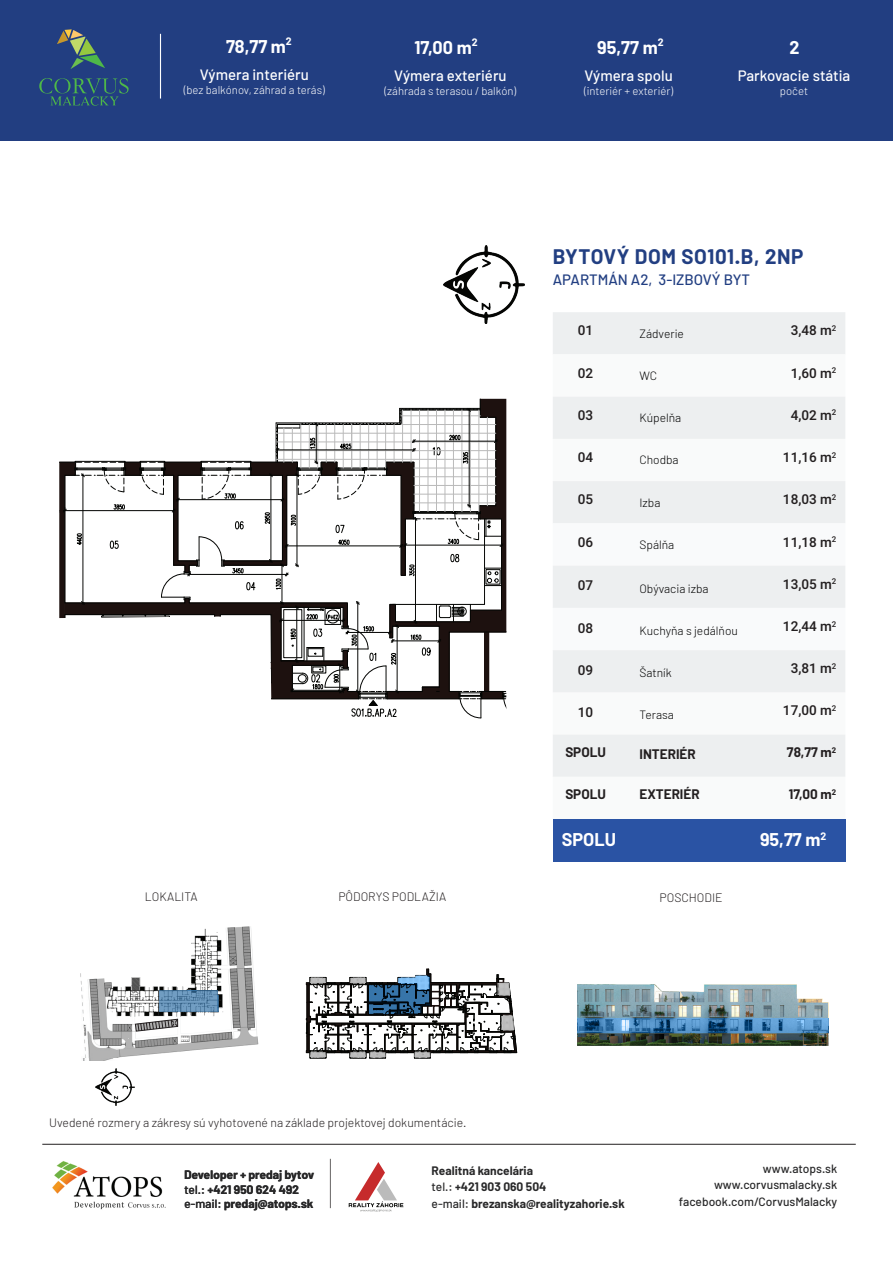
<style>
.page{position:relative;width:893px;height:1263px;background:#fff}
.page>*{position:absolute;margin:0;border:0;box-sizing:border-box;transform-origin:0 0}
.t1{font:700 20.55px "Barlow";letter-spacing:.03em;color:#223f82}
.t2{font:700 18px "Barlow";color:#fff}
.t3{font:500 15px "Barlow";color:#fff}
.t4{font:500 15px "Barlow";color:#223f82}
.t5{font:500 13.5px "Heebo";color:#231f20}
.t6{font:700 13.5px "Barlow";color:#231f20}
.t7{font:300 12.15px "Barlow";color:#231f20}
.t8{font:700 12px/16.5px "Barlow";color:#282829}
.t9{font:300 12px "Barlow";color:#000}
.t10{font:500 12px/16.5px "Barlow";color:#282829;text-align:right}
.t11{font:300 11.4px "Barlow";color:#fff}
.t12{font:700 10.5px "Barlow";color:#fff}
.s1{font-weight:500}
</style>
<div class="page">
<img style="left:577px;top:984px;width:251px;height:62px">
<hr style="left:42px;top:1144px;width:814px;height:1px;background:#231f20">
<div style="left:0;top:0;width:893px;height:140px;background:#223e81"></div>
<hr style="left:160px;top:34px;width:1px;height:65px;background:#fff">
<img style="left:443px;top:246px;width:81px;height:77px">
<img style="left:95px;top:1068px;width:39px;height:38px">
<hr style="left:330px;top:1159px;width:1px;height:49px;background:#666464">
<svg style="left:349px;top:1162px;width:54px;height:50px"></svg>
<img style="left:74px;top:1201px;width:91px;height:9px">
<svg style="left:577px;top:1018px;width:251px;height:14px;background:#4783b7"></svg>
<svg style="left:306px;top:968px;width:211px;height:91px"></svg>
<img style="left:52px;top:1161px;width:111px;height:35px">
<svg style="left:39px;top:78px;width:90px;height:28px"></svg>
<svg style="left:57px;top:29px;width:48px;height:40px"></svg>
<img style="left:80px;top:926px;width:179px;height:134px">
<img style="left:119px;top:1059px;width:140px;height:1px">
<svg style="left:159px;top:991px;width:59px;height:21px"></svg>
<svg style="left:135px;top:1019px;width:43px;height:12px"></svg>
<svg style="left:218px;top:995px;width:1px;height:17px"></svg>
<div style="left:553px;top:312px;width:292px;height:42px;background:#edeff0"></div>
<svg style="left:553px;top:397px;width:292px;height:295px"></svg>
<div style="left:553px;top:735px;width:292px;height:42px;background:#edeff0"></div>
<div style="left:553px;top:819px;width:292px;height:42px;background:#2a53a4"></div>
<svg style="left:59px;top:399px;width:447px;height:320px"></svg>
<p class="t12" style="left:286px;top:35px;width:7px">2</p>
<h2 class="t2" style="left:414px;top:36px;width:65px">17,00 m<sup>2</sup></h2>
<h2 class="t2" style="left:597px;top:36px;width:68px">95,77 m<sup>2</sup></h2>
<h2 class="t2" style="left:226px;top:35px;width:61px">78,77 m</h2>
<h2 class="t2" style="left:790px;top:36px;width:12px">2</h2>
<p class="t3" style="left:200px;top:66px;width:111px">Výmera interiéru</p>
<p class="t11" style="left:184px;top:83px;width:143px">(bez balkónov, záhrad a terás)</p>
<p class="t3" style="left:394px;top:66px;width:114px">Výmera exteriéru</p>
<p class="t11" style="left:385px;top:83px;width:133px">(záhrada s terasou / balkón)</p>
<p class="t3" style="left:584px;top:66px;width:90px">Výmera spolu</p>
<p class="t11" style="left:584px;top:83px;width:91px">(interiér + exteriér)</p>
<p class="t3" style="left:738px;top:66px;width:114px">Parkovacie státia</p>
<p class="t11" style="left:780px;top:83px;width:30px">počet</p>
<p class="t7" style="left:145px;top:889px;width:54px">LOKALITA</p>
<h1 class="t1" style="left:553px;top:243px;width:252px">BYTOVÝ DOM SO101.B, 2NP</h1>
<p class="t4" style="left:553px;top:270px;width:199px">APARTMÁN A2, 3-IZBOVÝ BYT</p>
<p class="t5" style="left:578px;top:321px;width:17px">01</p>
<p class="t9" style="left:639px;top:326px;width:46px">Zádverie</p>
<p class="t5" style="left:791px;top:321px;width:47px">3,48 m<sup>2</sup></p>
<p class="t5" style="left:578px;top:363px;width:17px">02</p>
<p class="t9" style="left:639px;top:368px;width:19px">WC</p>
<p class="t5" style="left:791px;top:363px;width:47px">1,60 m<sup>2</sup></p>
<p class="t5" style="left:578px;top:406px;width:17px">03</p>
<p class="t9" style="left:639px;top:410px;width:43px">Kúpelňa</p>
<p class="t5" style="left:791px;top:406px;width:47px">4,02 m<sup>2</sup></p>
<p class="t5" style="left:578px;top:448px;width:17px">04</p>
<p class="t9" style="left:639px;top:453px;width:41px">Chodba</p>
<p class="t5" style="left:783px;top:448px;width:55px">11,16 m<sup>2</sup></p>
<p class="t5" style="left:578px;top:490px;width:17px">05</p>
<p class="t9" style="left:639px;top:495px;width:22px">Izba</p>
<p class="t5" style="left:783px;top:490px;width:55px">18,03 m<sup>2</sup></p>
<p class="t5" style="left:578px;top:532px;width:17px">06</p>
<p class="t9" style="left:639px;top:537px;width:36px">Spálňa</p>
<p class="t5" style="left:783px;top:532px;width:55px">11,18 m<sup>2</sup></p>
<p class="t5" style="left:578px;top:576px;width:17px">07</p>
<p class="t9" style="left:639px;top:581px;width:71px">Obývacia izba</p>
<p class="t5" style="left:783px;top:575px;width:55px">13,05 m<sup>2</sup></p>
<p class="t5" style="left:578px;top:618px;width:17px">08</p>
<p class="t9" style="left:639px;top:623px;width:100px">Kuchyňa s jedálňou</p>
<p class="t5" style="left:783px;top:617px;width:55px">12,44 m<sup>2</sup></p>
<p class="t5" style="left:578px;top:661px;width:17px">09</p>
<p class="t9" style="left:639px;top:665px;width:34px">Šatník</p>
<p class="t5" style="left:791px;top:659px;width:47px">3,81 m<sup>2</sup></p>
<p class="t5" style="left:578px;top:703px;width:17px">10</p>
<p class="t9" style="left:639px;top:707px;width:36px">Terasa</p>
<p class="t5" style="left:783px;top:701px;width:55px">17,00 m<sup>2</sup></p>
<p class="t6" style="left:565px;top:744px;width:42px">SPOLU</p>
<p class="t6" style="left:639px;top:745px;width:58px">INTERIÉR</p>
<p class="t6" style="left:787px;top:744px;width:51px">78,77 m<sup>2</sup></p>
<p class="t6" style="left:565px;top:786px;width:42px">SPOLU</p>
<p class="t6" style="left:639px;top:786px;width:62px">EXTERIÉR</p>
<p class="t6" style="left:789px;top:786px;width:49px">17,00 m<sup>2</sup></p>
<h2 class="t2" style="left:562px;top:828px;width:56px">SPOLU</h2>
<h2 class="t2" style="left:760px;top:828px;width:68px">95,77 m<sup>2</sup></h2>
<p class="t7" style="left:338px;top:889px;width:109px">PÔDORYS PODLAŽIA</p>
<p class="t7" style="left:660px;top:890px;width:65px">POSCHODIE</p>
<p class="t7" style="left:49px;top:1115px;width:419px">Uvedené rozmery a zákresy sú vyhotovené na základe projektovej dokumentácie.</p>
<p class="t8" style="left:184px;top:1167px;width:131px;line-height:14.4px">Developer + predaj bytov <span class="s1">tel.:</span> +421 950 624 492 <span class="s1">e-mail:</span> predaj@atops.sk</p>
<p class="t8" style="left:432px;top:1162px;width:195px">Realitná kancelária<br><span class="s1">tel.:</span> +421 903 060 504<br><span class="s1">e-mail:</span> brezanska@realityzahorie.sk</p>
<p class="t10" style="left:679px;top:1160px;width:160px">www.atops.sk www.corvusmalacky.sk facebook.com/CorvusMalacky</p>
</div>
